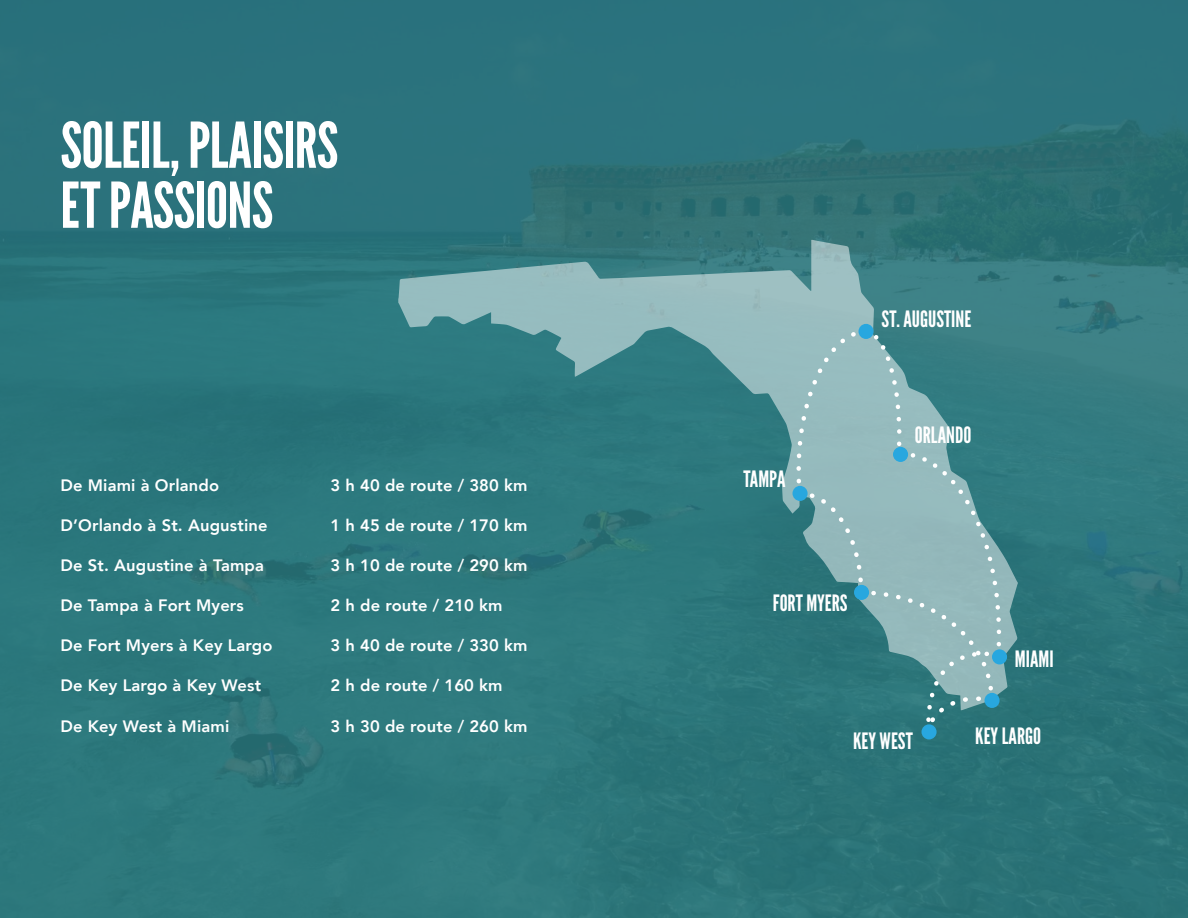
<style>
.page{position:relative;width:1188px;height:918px;background:#29757b}
.page>*{position:absolute;margin:0;border:0;box-sizing:border-box;transform-origin:0 0}
.Big_Title{font:63px/60px "League Gothic";letter-spacing:-.01em;color:#fff}
.t1{font:22.5px "League Gothic";color:#fff}
.Subtitle{font:800 16.5px "Avenir";letter-spacing:.01em;color:#fff}
</style>
<div class="page">
<svg style="left:398px;top:240px;width:620px;height:461px"></svg>
<svg style="left:795px;top:327px;width:210px;height:410px"></svg>
<div style="left:992px;top:649px;width:15px;height:15px;background:#28a7df;border-radius:50%"></div>
<div style="left:854px;top:585px;width:15px;height:15px;background:#28a7df;border-radius:50%"></div>
<div style="left:985px;top:693px;width:15px;height:15px;background:#28a7df;border-radius:50%"></div>
<div style="left:922px;top:724px;width:15px;height:15px;background:#28a7df;border-radius:50%"></div>
<div style="left:859px;top:324px;width:15px;height:15px;background:#28a7df;border-radius:50%"></div>
<div style="left:793px;top:486px;width:15px;height:15px;background:#28a7df;border-radius:50%"></div>
<div style="left:893px;top:447px;width:15px;height:15px;background:#28a7df;border-radius:50%"></div>
<p class="Big_Title" style="left:60px;top:116px;width:279px">SOLEIL, PLAISIRS<br>ET PASSIONS</p>
<p class="t1" style="left:882px;top:306px;width:91px">ST. AUGUSTINE</p>
<p class="t1" style="left:915px;top:422px;width:58px">ORLANDO</p>
<p class="Subtitle" style="left:60px;top:473px;width:160px">De Miami à Orlando</p>
<p class="Subtitle" style="left:330px;top:473px;width:199px">3 h 40 de route / 380 km</p>
<p class="t1" style="left:743px;top:465px;width:44px">TAMPA</p>
<p class="Subtitle" style="left:60px;top:513px;width:209px">D’Orlando à St. Augustine</p>
<p class="Subtitle" style="left:330px;top:513px;width:199px">1 h 45 de route / 170 km</p>
<p class="Subtitle" style="left:60px;top:553px;width:205px">De St. Augustine à Tampa</p>
<p class="Subtitle" style="left:330px;top:553px;width:199px">3 h 10 de route / 290 km</p>
<p class="Subtitle" style="left:60px;top:593px;width:185px">De Tampa à Fort Myers</p>
<p class="Subtitle" style="left:330px;top:593px;width:174px">2 h de route / 210 km</p>
<p class="Subtitle" style="left:60px;top:633px;width:214px">De Fort Myers à Key Largo</p>
<p class="Subtitle" style="left:330px;top:633px;width:199px">3 h 40 de route / 330 km</p>
<p class="Subtitle" style="left:60px;top:673px;width:202px">De Key Largo à Key West</p>
<p class="Subtitle" style="left:330px;top:673px;width:174px">2 h de route / 160 km</p>
<p class="Subtitle" style="left:60px;top:713px;width:170px">De Key West à Miami</p>
<p class="Subtitle" style="left:330px;top:713px;width:199px">3 h 30 de route / 260 km</p>
<p class="t1" style="left:773px;top:589px;width:76px">FORT MYERS</p>
<p class="t1" style="left:853px;top:728px;width:61px">KEY WEST</p>
<p class="t1" style="left:1015px;top:645px;width:40px">MIAMI</p>
<p class="t1" style="left:975px;top:722px;width:67px">KEY LARGO</p>
</div>
